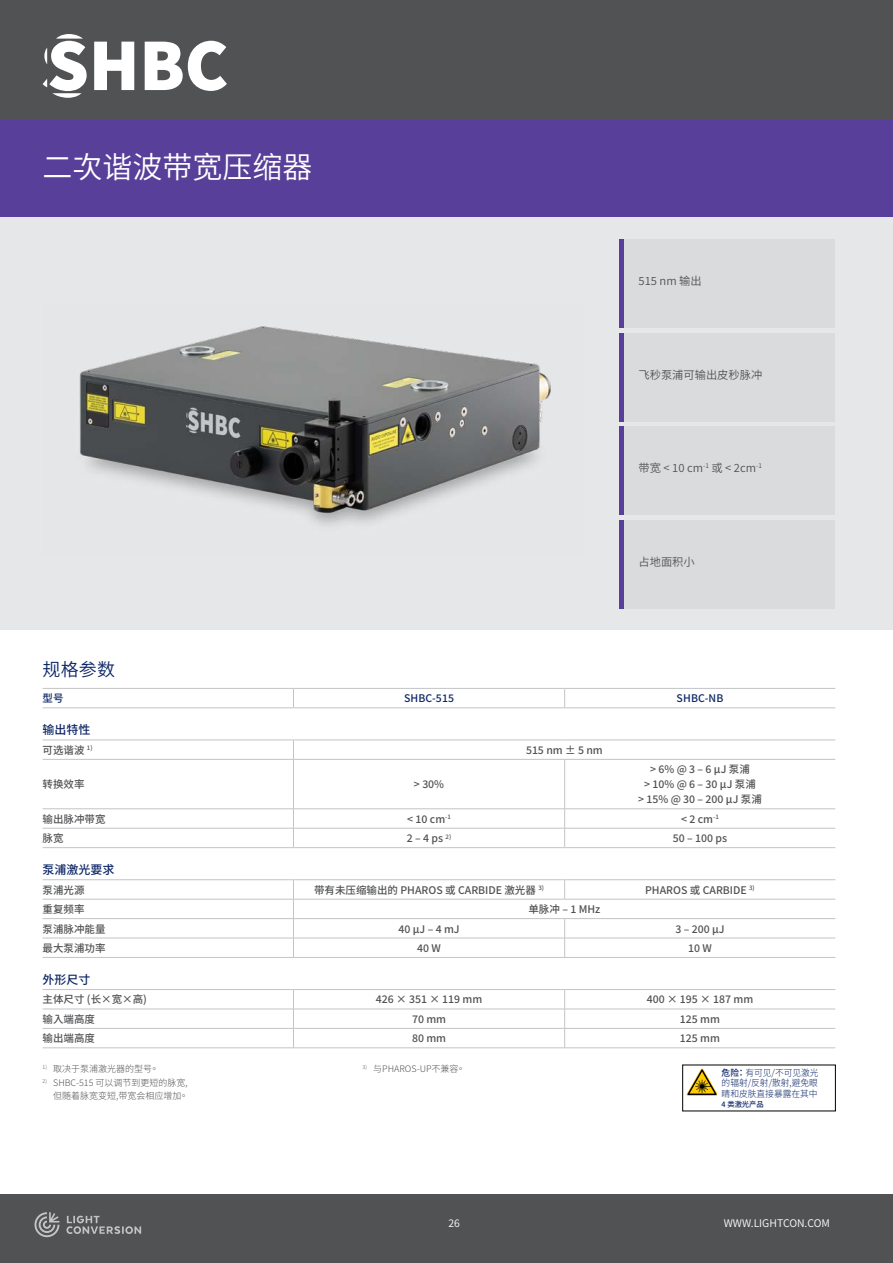
<style>
.page{position:relative;width:893px;height:1263px;background:#fff}
.page>*{position:absolute;margin:0;border:0;box-sizing:border-box;transform-origin:0 0}
.t1{font:30px "Source Han Sans TC";color:#fff}
.t2{font:18px "Source Han Sans TC";color:#0e2766}
.t3{font:500 12px "Source Han Sans TC";color:#0e2766}
.t4{font:11.25px "Source Han Sans TC";color:#515254}
.t5{font:500 10.5px/15px "Source Han Sans TC";color:#515254;text-align:center}
.t6{font:10.5px "Source Han Sans TC";color:#fff}
.t7{font:500 10.5px "Source Han Sans TC";letter-spacing:.01em;color:#0e2766}
.t8{font:300 9px/13.6px "Source Han Sans TC";color:#515254;text-align:right}
.t9{font:300 9px/10.5px "Source Han Sans TC";color:#0e2766;text-align:justify}
.t10{font:500 7.5px "Source Han Sans TC";color:#0e2766}
.s1{font-weight:500}
</style>
<div class="page">
<div style="left:0;top:1195px;width:893px;height:68px;background:#515254"></div>
<div style="left:0;top:113px;width:893px;height:105px;background:#583f99"></div>
<div style="left:0;top:0;width:893px;height:119px;background:#515254"></div>
<svg style="left:34px;top:1212px;width:25px;height:25px"></svg>
<svg style="left:66px;top:1216px;width:75px;height:18px"></svg>
<div style="left:0;top:218px;width:893px;height:412px;background:#e6e7e8"></div>
<hr style="left:43px;top:759px;width:250px;height:1px;background:#c2c4c6">
<hr style="left:43px;top:808px;width:250px;height:1px;background:#c2c4c6">
<hr style="left:294px;top:808px;width:271px;height:1px;background:#c2c4c6">
<hr style="left:565px;top:808px;width:270px;height:1px;background:#c2c4c6">
<hr style="left:43px;top:828px;width:250px;height:1px;background:#c2c4c6">
<hr style="left:294px;top:828px;width:271px;height:1px;background:#c2c4c6">
<hr style="left:565px;top:828px;width:270px;height:1px;background:#c2c4c6">
<hr style="left:293px;top:1009px;width:272px;height:1px;background:#c2c4c6">
<hr style="left:565px;top:1009px;width:270px;height:1px;background:#c2c4c6">
<hr style="left:293px;top:1028px;width:272px;height:1px;background:#c2c4c6">
<hr style="left:565px;top:1028px;width:270px;height:1px;background:#c2c4c6">
<hr style="left:293px;top:1047px;width:272px;height:1px;background:#c2c4c6">
<hr style="left:565px;top:1047px;width:270px;height:1px;background:#c2c4c6">
<hr style="left:293px;top:989px;width:272px;height:1px;background:#c2c4c6">
<hr style="left:565px;top:989px;width:270px;height:1px;background:#c2c4c6">
<svg style="left:293px;top:689px;width:1px;height:18px"></svg>
<hr style="left:293px;top:759px;width:1px;height:50px;background:#c2c4c6">
<svg style="left:293px;top:809px;width:1px;height:38px"></svg>
<hr style="left:43px;top:989px;width:250px;height:1px;background:#c2c4c6">
<svg style="left:293px;top:990px;width:1px;height:57px"></svg>
<hr style="left:43px;top:1009px;width:250px;height:1px;background:#c2c4c6">
<hr style="left:43px;top:1028px;width:250px;height:1px;background:#c2c4c6">
<hr style="left:43px;top:1047px;width:250px;height:1px;background:#c2c4c6">
<hr style="left:43px;top:899px;width:250px;height:1px;background:#c2c4c6">
<hr style="left:43px;top:918px;width:250px;height:1px;background:#c2c4c6">
<hr style="left:43px;top:938px;width:250px;height:1px;background:#c2c4c6">
<hr style="left:293px;top:938px;width:272px;height:1px;background:#c2c4c6">
<hr style="left:565px;top:938px;width:270px;height:1px;background:#c2c4c6">
<hr style="left:43px;top:688px;width:250px;height:1px;background:#c2c4c6">
<hr style="left:293px;top:688px;width:272px;height:1px;background:#c2c4c6">
<hr style="left:565px;top:688px;width:270px;height:1px;background:#c2c4c6">
<svg style="left:564px;top:689px;width:1px;height:18px"></svg>
<hr style="left:564px;top:759px;width:1px;height:50px;background:#c2c4c6">
<svg style="left:564px;top:809px;width:1px;height:38px"></svg>
<svg style="left:564px;top:880px;width:1px;height:19px"></svg>
<svg style="left:564px;top:919px;width:1px;height:38px"></svg>
<svg style="left:564px;top:990px;width:1px;height:58px"></svg>
<svg style="left:293px;top:740px;width:1px;height:19px"></svg>
<hr style="left:293px;top:759px;width:272px;height:1px;background:#c2c4c6">
<hr style="left:565px;top:759px;width:270px;height:1px;background:#c2c4c6">
<hr style="left:293px;top:899px;width:272px;height:1px;background:#c2c4c6">
<hr style="left:565px;top:899px;width:270px;height:1px;background:#c2c4c6">
<hr style="left:293px;top:918px;width:272px;height:1px;background:#c2c4c6">
<hr style="left:565px;top:918px;width:270px;height:1px;background:#c2c4c6">
<svg style="left:293px;top:880px;width:1px;height:77px"></svg>
<hr style="left:43px;top:707px;width:250px;height:1px;background:#c2c4c6">
<hr style="left:293px;top:707px;width:272px;height:1px;background:#c2c4c6">
<hr style="left:565px;top:707px;width:270px;height:1px;background:#c2c4c6">
<hr style="left:43px;top:739px;width:250px;height:1px;background:#c2c4c6">
<hr style="left:293px;top:739px;width:272px;height:1px;background:#c2c4c6">
<hr style="left:565px;top:739px;width:270px;height:1px;background:#c2c4c6">
<hr style="left:43px;top:847px;width:250px;height:1px;background:#c2c4c6">
<hr style="left:293px;top:847px;width:272px;height:1px;background:#c2c4c6">
<hr style="left:565px;top:847px;width:270px;height:1px;background:#c2c4c6">
<hr style="left:43px;top:879px;width:250px;height:1px;background:#c2c4c6">
<hr style="left:293px;top:879px;width:272px;height:1px;background:#c2c4c6">
<hr style="left:565px;top:879px;width:270px;height:1px;background:#c2c4c6">
<hr style="left:43px;top:957px;width:250px;height:1px;background:#c2c4c6">
<hr style="left:293px;top:957px;width:272px;height:1px;background:#c2c4c6">
<hr style="left:565px;top:957px;width:270px;height:1px;background:#c2c4c6">
<div style="left:624px;top:239px;width:211px;height:89px;background:#dadbdc"></div>
<div style="left:619px;top:239px;width:5px;height:89px;background:#583f99"></div>
<div style="left:624px;top:333px;width:211px;height:88px;background:#dadbdc"></div>
<div style="left:619px;top:333px;width:5px;height:88px;background:#583f99"></div>
<div style="left:624px;top:426px;width:211px;height:89px;background:#dadbdc"></div>
<div style="left:619px;top:426px;width:5px;height:89px;background:#583f99"></div>
<div style="left:624px;top:520px;width:211px;height:88px;background:#dadbdc"></div>
<div style="left:619px;top:520px;width:5px;height:88px;background:#583f99"></div>
<svg style="left:43px;top:34px;width:184px;height:64px"></svg>
<img style="left:79px;top:326px;width:472px;height:199px">
<svg style="left:687px;top:1068px;width:31px;height:28px"></svg>
<h1 class="t1" style="left:43px;top:150px;width:272px">二次谐波带宽压缩器</h1>
<p class="t4" style="left:638px;top:275px;width:65px">515 nm 输出</p>
<p class="t4" style="left:638px;top:368px;width:125px">飞秒泵浦可输出皮秒脉冲</p>
<p class="t4" style="left:638px;top:462px;width:125px">带宽 &lt; 10 cm<sup>-1</sup> 或 &lt; 2cm<sup>-1</sup></p>
<p class="t4" style="left:638px;top:555px;width:58px">占地面积小</p>
<h2 class="t2" style="left:43px;top:659px;width:74px">规格参数</h2>
<p class="t7" style="left:43px;top:692px;width:22px">型号</p>
<p class="t7" style="left:404px;top:692px;width:52px">SHBC-515</p>
<p class="t7" style="left:677px;top:692px;width:48px">SHBC-NB</p>
<p class="t3" style="left:43px;top:723px;width:49px">输出特性</p>
<p class="t5" style="left:43px;top:743px;width:52px">可选谐波 <sup>1)</sup></p>
<p class="t5" style="left:526px;top:743px;width:78px">515 nm ± 5 nm</p>
<p class="t5" style="left:43px;top:777px;width:43px">转换效率</p>
<p class="t5" style="left:414px;top:777px;width:32px">&gt; 30%</p>
<p class="t5" style="left:638px;top:762px;width:125px">&gt; 6% @ 3 – 6 µJ 泵浦<br>&gt; 10% @ 6 – 30 µJ 泵浦<br>&gt; 15% @ 30 – 200 µJ 泵浦</p>
<p class="t5" style="left:43px;top:811px;width:64px">输出脉冲带宽</p>
<p class="t5" style="left:407px;top:811px;width:45px">&lt; 10 cm<sup>-1</sup></p>
<p class="t5" style="left:681px;top:811px;width:39px">&lt; 2 cm<sup>-1</sup></p>
<p class="t5" style="left:43px;top:831px;width:22px">脉宽</p>
<p class="t5" style="left:407px;top:831px;width:46px">2 – 4 ps <sup>2)</sup></p>
<p class="t5" style="left:673px;top:831px;width:56px">50 – 100 ps</p>
<p class="t3" style="left:43px;top:863px;width:73px">泵浦激光要求</p>
<p class="t5" style="left:43px;top:882px;width:43px">泵浦光源</p>
<p class="t5" style="left:314px;top:882px;width:231px">带有未压缩输出的 PHAROS 或 CARBIDE 激光器 <sup>3)</sup></p>
<p class="t5" style="left:645px;top:882px;width:111px">PHAROS 或 CARBIDE <sup>3)</sup></p>
<p class="t5" style="left:43px;top:902px;width:43px">重复频率</p>
<p class="t5" style="left:528px;top:902px;width:73px">单脉冲 – 1 MHz</p>
<p class="t5" style="left:43px;top:921px;width:65px">泵浦脉冲能量</p>
<p class="t5" style="left:398px;top:921px;width:63px">40 μJ – 4 mJ</p>
<p class="t5" style="left:675px;top:921px;width:51px">3 – 200 μJ</p>
<p class="t5" style="left:43px;top:941px;width:64px">最大泵浦功率</p>
<p class="t5" style="left:417px;top:941px;width:25px">40 W</p>
<p class="t5" style="left:688px;top:941px;width:25px">10 W</p>
<p class="t3" style="left:43px;top:973px;width:49px">外形尺寸</p>
<p class="t5" style="left:43px;top:992px;width:106px">主体尺寸 (长×宽×高)</p>
<p class="t5" style="left:376px;top:992px;width:108px">426 × 351 × 119 mm</p>
<p class="t5" style="left:647px;top:992px;width:108px">400 × 195 × 187 mm</p>
<p class="t5" style="left:43px;top:1012px;width:54px">输入端高度</p>
<p class="t5" style="left:412px;top:1012px;width:36px">70 mm</p>
<p class="t5" style="left:680px;top:1012px;width:42px">125 mm</p>
<p class="t5" style="left:43px;top:1031px;width:54px">输出端高度</p>
<p class="t5" style="left:412px;top:1031px;width:36px">80 mm</p>
<p class="t5" style="left:680px;top:1031px;width:42px">125 mm</p>
<p class="t8" style="left:43px;top:1062px;width:118px"><sup>1)</sup> 取决于泵浦激光器的型号。</p>
<p class="t8" style="left:43px;top:1076px;width:147px"><sup>2)</sup> SHBC-515 可以调节到更短的脉宽,但随着脉宽变短,带宽会相应增加。</p>
<p class="t8" style="left:363px;top:1062px;width:104px"><sup>3)</sup> 与PHAROS-UP不兼容。</p>
<p class="t9" style="left:722px;top:1067px;width:99px"><span class="s1">危险：</span> 有可见/不可见激光的辐射/反射/散射,避免眼睛和皮肤直接暴露在其中</p>
<p class="t10" style="left:722px;top:1100px;width:44px">4 类激光产品</p>
<p class="t6" style="left:448px;top:1217px;width:13px">26</p>
<p class="t6" style="left:724px;top:1217px;width:108px">WWW.LIGHTCON.COM</p>
</div>
